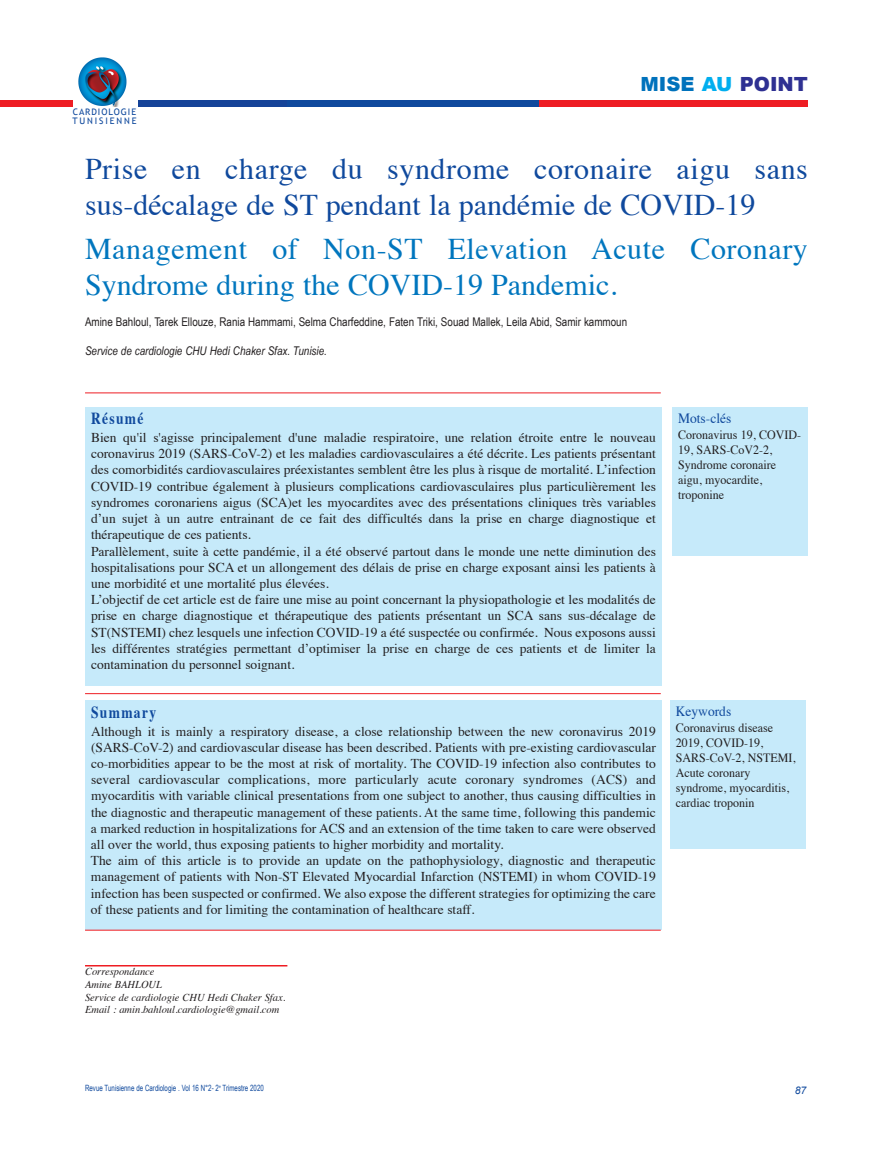
<style>
.page{position:relative;width:893px;height:1149px;background:#fff}
.page>*{position:absolute;margin:0;border:0;box-sizing:border-box;transform-origin:0 0}
.t1{font:30px/36px "Times";color:#0f499d}
.t2{font:30px/36px "Times";letter-spacing:.02em;color:#0076be}
.t3{font:900 19.5px "Arial";color:#2e3092}
.t4{font:700 16.8px "Times";letter-spacing:.1em;color:#0f499d;scale:.8 1}
.t5{font:14.1px "Times";color:#0f499d;scale:.95 1}
.t6{font:13.5px/16.2px "Times";color:#231f20}
.t7{font:12.6px/15px "Times";color:#231f20;scale:.95 1}
.t8{font:12px "Arial Narrow";color:#231f20}
.t9{font:italic 12px "Arial Narrow";color:#231f20}
.t10{font:italic 10.5px/12.6px "Times";color:#231f20}
.t11{font:italic 10.5px "Arial";color:#0f499d}
.t12{font:9px/9px "Trebuchet MS";letter-spacing:.105em;color:#0f499d}
.t13{font:8.7px "Arial Narrow";color:#0f499d;scale:.87 1}
.s1{color:#0072bc}
.s2{color:#00aeef}
</style>
<div class="page">
<div style="left:85px;top:407px;width:577px;height:278px;background:#c6eafa"></div>
<div style="left:85px;top:700px;width:577px;height:229px;background:#c6eafa"></div>
<hr style="left:85px;top:964px;width:202px;height:2px;background:#ee1d23">
<div style="left:672px;top:407px;width:136px;height:149px;background:#c6eafa"></div>
<div style="left:670px;top:700px;width:136px;height:149px;background:#c6eafa"></div>
<hr style="left:85px;top:392px;width:576px;height:1px;background:#ee1d23">
<hr style="left:85px;top:693px;width:576px;height:1px;background:#ee1d23">
<hr style="left:85px;top:929px;width:576px;height:1px;background:#ee1d23">
<div style="left:0;top:100px;width:73px;height:6px;background:#ee1d23"></div>
<div style="left:138px;top:100px;width:149px;height:6px;background:#154398"></div>
<div style="left:287px;top:100px;width:253px;height:6px;background:#0f499d"></div>
<div style="left:539px;top:100px;width:269px;height:6px;background:#ee1d23"></div>
<img style="left:78px;top:57px;width:49px;height:49px">
<p class="t12" style="left:72px;top:107px;width:66px">CARDIOLOGIE<br>TUNISIENNE</p>
<h2 class="t3" style="left:640px;top:69px;width:169px"><span class="s1">MISE</span> <span class="s2">AU</span> POINT</h2>
<h1 class="t1" style="left:85px;top:153px;width:724px">Prise en charge du syndrome coronaire aigu sans sus-décalage de ST pendant la pandémie de COVID-19</h1>
<h1 class="t2" style="left:85px;top:234px;width:724px">Management of Non-ST Elevation Acute Coronary<br>Syndrome during the COVID-19 Pandemic.</h1>
<p class="t8" style="left:85px;top:315px;width:544px">Amine Bahloul, Tarek Ellouze, Rania Hammami, Selma Charfeddine, Faten Triki, Souad Mallek, Leila Abid, Samir kammoun</p>
<p class="t9" style="left:85px;top:343px;width:243px">Service de cardiologie CHU Hedi Chaker Sfax. Tunisie.</p>
<p class="t4" style="left:91px;top:411px;width:67px">Résumé</p>
<p class="t6" style="left:91px;top:430px;width:566px">Bien qu'il s'agisse principalement d'une maladie respiratoire, une relation étroite entre le nouveau coronavirus 2019 (SARS-CoV-2) et les maladies cardiovasculaires a été décrite. Les patients présentant des comorbidités cardiovasculaires préexistantes semblent être les plus à risque de mortalité. L’infection COVID-19 contribue également à plusieurs complications cardiovasculaires plus particulièrement les syndromes coronariens aigus (SCA)et les myocardites avec des présentations cliniques très variables d’un sujet à un autre entrainant de ce fait des difficultés dans la prise en charge diagnostique et thérapeutique de ces patients.<br>Parallèlement, suite à cette pandémie, il a été observé partout dans le monde une nette diminution des hospitalisations pour SCA et un allongement des délais de prise en charge exposant ainsi les patients à une morbidité et une mortalité plus élevées.<br>L’objectif de cet article est de faire une mise au point concernant la physiopathologie et les modalités de prise en charge diagnostique et thérapeutique des patients présentant un SCA sans sus-décalage de ST(NSTEMI) chez lesquels une infection COVID-19 a été suspectée ou confirmée. Nous exposons aussi les différentes stratégies permettant d’optimiser la prise en charge de ces patients et de limiter la contamination du personnel soignant.</p>
<p class="t4" style="left:91px;top:705px;width:83px">Summary</p>
<p class="t6" style="left:91px;top:723px;width:566px">Although it is mainly a respiratory disease, a close relationship between the new coronavirus 2019 (SARS-CoV-2) and cardiovascular disease has been described. Patients with pre-existing cardiovascular co-morbidities appear to be the most at risk of mortality. The COVID-19 infection also contributes to several cardiovascular complications, more particularly acute coronary syndromes (ACS) and myocarditis with variable clinical presentations from one subject to another, thus causing difficulties in the diagnostic and therapeutic management of these patients. At the same time, following this pandemic a marked reduction in hospitalizations for ACS and an extension of the time taken to care were observed all over the world, thus exposing patients to higher morbidity and mortality.<br>The aim of this article is to provide an update on the pathophysiology, diagnostic and therapeutic management of patients with Non-ST Elevated Myocardial Infarction (NSTEMI) in whom COVID-19 infection has been suspected or confirmed. We also expose the different strategies for optimizing the care of these patients and for limiting the contamination of healthcare staff.</p>
<p class="t5" style="left:678px;top:412px;width:58px">Mots-clés</p>
<p class="t7" style="left:678px;top:428px;width:131px">Coronavirus 19, COVID-<br>19, SARS-CoV2-2,<br>Syndrome coronaire aigu, myocardite, troponine</p>
<p class="t5" style="left:676px;top:705px;width:60px">Keywords</p>
<p class="t7" style="left:676px;top:721px;width:127px">Coronavirus disease<br>2019, COVID-19,<br>SARS-CoV-2, NSTEMI,<br>Acute coronary syndrome, myocarditis, cardiac troponin</p>
<p class="t10" style="left:85px;top:966px;width:202px">Correspondance<br>Amine BAHLOUL<br>Service de cardiologie CHU Hedi Chaker Sfax.<br>Email : amin.bahloul.cardiologie@gmail.com</p>
<p class="t13" style="left:85px;top:1082px;width:207px">Revue Tunisienne de Cardiologie . Vol 16 N°2- 2<sup>e</sup> Trimestre 2020</p>
<p class="t11" style="left:795px;top:1084px;width:13px">87</p>
</div>
